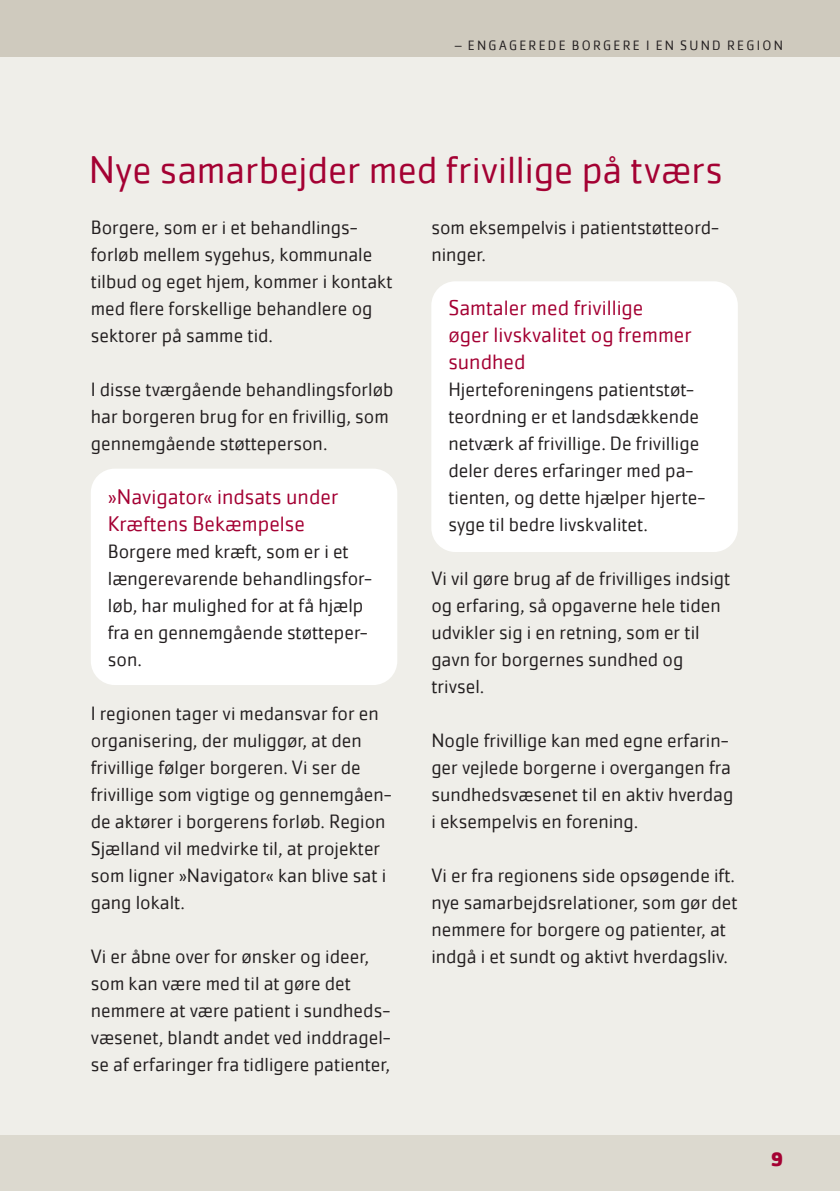
<style>
.page{position:relative;width:840px;height:1191px;background:#fff}
.page>*{position:absolute;margin:0;border:0;box-sizing:border-box;transform-origin:0 0}
.t1{font:300 40px "Cachet Pro";color:#a40133}
.t2{font:300 22px/27px "Cachet Pro";color:#a40133}
.t3{font:300 20px/27px "Cachet Pro";color:#231f20}
.t4{font:800 20px "Cachet Pro";color:#a40133}
.t5{font:300 14px "Cachet Pro";letter-spacing:.16em;color:#231f20}
</style>
<div class="page">
<div style="left:0;top:1134px;width:839px;height:57px;background:#dcd9cf"></div>
<div style="left:0;top:51px;width:839px;height:1083px;background:#efeee9"></div>
<div style="left:0;top:0;width:839px;height:57px;background:#cfcabe"></div>
<div style="left:91px;top:468px;width:306px;height:217px;background:#fff;border-radius:24px"></div>
<div style="left:431px;top:281px;width:306px;height:271px;background:#fff;border-radius:24px"></div>
<p class="t5" style="left:454px;top:37px;width:329px">– ENGAGEREDE BORGERE I EN SUND REGION</p>
<h1 class="t1" style="left:89px;top:146px;width:635px">Nye samarbejder med frivillige på tværs</h1>
<p class="t3" style="left:91px;top:214px;width:303px">Borgere, som er i et behandlings&shy;forløb mellem sygehus, kommunale tilbud og eget hjem, kommer i kontakt med flere forskellige behandlere og sektorer på samme tid.</p>
<p class="t3" style="left:91px;top:376px;width:304px">I disse tværgående behandlingsforløb har borgeren brug for en frivillig, som gennemgående støtteperson.</p>
<p class="t2" style="left:108px;top:483px;width:232px">»Navigator« indsats under<br>Kræftens Bekæmpelse</p>
<p class="t3" style="left:108px;top:538px;width:265px">Borgere med kræft, som er i et længerevarende behandlingsfor&shy;løb, har mulighed for at få hjælp fra en gennemgående støtteper&shy;son.</p>
<p class="t3" style="left:431px;top:214px;width:289px">som eksempelvis i patientstøtteord&shy;ninger.</p>
<p class="t2" style="left:448px;top:294px;width:245px">Samtaler med frivillige<br>øger livskvalitet og fremmer sundhed</p>
<p class="t3" style="left:448px;top:376px;width:258px">Hjerteforeningens patientstøt&shy;teordning er et landsdækkende netværk af frivillige. De frivillige deler deres erfaringer med pa&shy;tienten, og dette hjælper hjerte&shy;syge til bedre livskvalitet.</p>
<p class="t3" style="left:431px;top:565px;width:300px">Vi vil gøre brug af de frivilliges indsigt og erfaring, så opgaverne hele tiden udvikler sig i en retning, som er til gavn for borgernes sundhed og trivsel.</p>
<p class="t3" style="left:91px;top:700px;width:302px">I regionen tager vi medansvar for en organisering, der muliggør, at den frivillige følger borgeren. Vi ser de frivillige som vigtige og gennemgåen&shy;de aktører i borgerens forløb. Region Sjælland vil medvirke til, at projekter som ligner »Navigator« kan blive sat i gang lokalt.</p>
<p class="t3" style="left:91px;top:943px;width:301px">Vi er åbne over for ønsker og ideer, som kan være med til at gøre det nemmere at være patient i sundheds&shy;væsenet, blandt andet ved inddragel&shy;se af erfaringer fra tidligere patienter,</p>
<p class="t3" style="left:431px;top:727px;width:303px">Nogle frivillige kan med egne erfarin&shy;ger vejlede borgerne i overgangen fra sundhedsvæsenet til en aktiv hverdag i eksempelvis en forening.</p>
<p class="t3" style="left:431px;top:862px;width:308px">Vi er fra regionens side opsøgende ift. nye samarbejdsrelationer, som gør det nemmere for borgere og patienter, at indgå i et sundt og aktivt hverdagsliv.</p>
<p class="t4" style="left:770px;top:1147px;width:14px">9</p>
</div>
